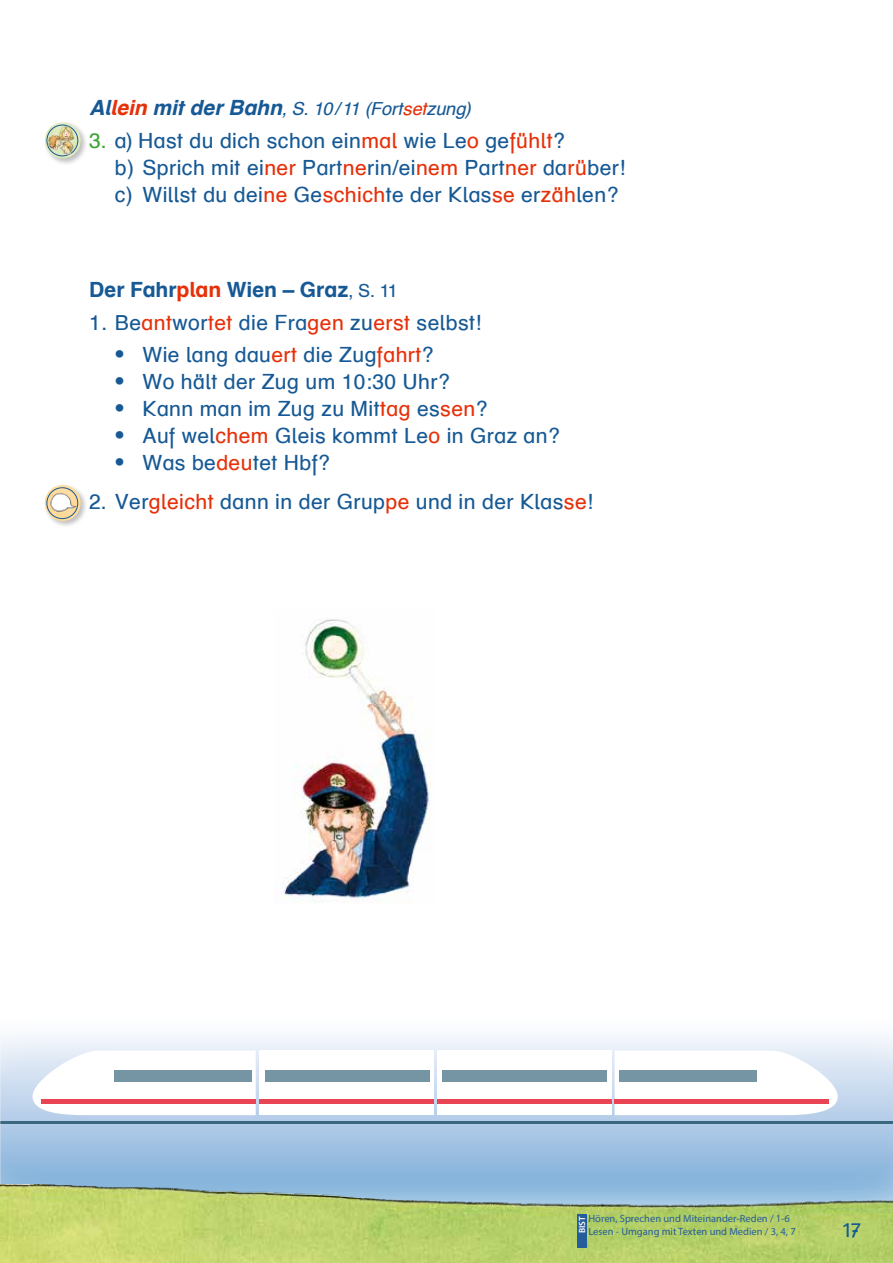
<style>
.page{position:relative;width:893px;height:1263px;background:#fff}
.page>*{position:absolute;margin:0;border:0;box-sizing:border-box;transform-origin:0 0}
.t1{font:21px/27px "Schulbuch Nord OE Roman";letter-spacing:.02em;color:#165995}
.t2{font:21px "Schulbuch Nord OE Bold";letter-spacing:-.005em;color:#165995}
.t3{font:21px "Meta Book Expert";color:#165995}
.t4{font:italic 18px "Schulbuch Nord OE Roman";color:#165995}
.t5{font:10.5px/12.6px "Myriad Pro";color:#255d9c}
.t6{font:600 9px "Myriad Pro";color:#fff}
.s1{font-family:"Schulbuch Nord OE Bold";font-size:21px}
.s2{font-family:"Schulbuch Nord OE Bold";font-size:21px;color:#e63009}
.s3{color:#e63009}
.s4{color:#3ca432}
.s5{font-family:"Schulbuch Nord OE Roman";font-size:18px}
.s6{font-family:"Schulbuch Nord OE Roman"}
</style>
<div class="page">
<img style="left:283px;top:619px;width:148px;height:284px">
<svg style="left:0;top:1036px;width:893px;height:148px;background:#acc9e5"></svg>
<div style="left:437px;top:1050px;width:174px;height:65px;background:#fff"></div>
<div style="left:259px;top:1050px;width:174px;height:65px;background:#fff"></div>
<div style="left:437px;top:1098px;width:174px;height:5px;background:#e94453"></div>
<div style="left:442px;top:1070px;width:164px;height:12px;background:#7594a4"></div>
<div style="left:259px;top:1098px;width:174px;height:5px;background:#e94453"></div>
<div style="left:266px;top:1070px;width:164px;height:12px;background:#7594a4"></div>
<svg style="left:33px;top:1050px;width:223px;height:65px"></svg>
<div style="left:41px;top:1098px;width:215px;height:5px;background:#e94453"></div>
<div style="left:115px;top:1070px;width:137px;height:12px;background:#7594a4"></div>
<svg style="left:615px;top:1050px;width:223px;height:65px"></svg>
<div style="left:619px;top:1070px;width:137px;height:12px;background:#7594a4"></div>
<div style="left:615px;top:1098px;width:214px;height:5px;background:#e94453"></div>
<hr style="left:0;top:1121px;width:893px;height:2px;background:#3a687f">
<img style="left:0;top:1184px;width:893px;height:79px">
<div style="left:43px;top:121px;width:45px;height:45px;background:#000;opacity:.25"></div>
<img style="left:45px;top:122px;width:36px;height:36px;border-radius:18px">
<div style="left:47px;top:125px;width:31px;height:31px;border:1px solid #165995;border-radius:50%"></div>
<img style="left:47px;top:126px;width:29px;height:29px">
<div style="left:44px;top:484px;width:44px;height:45px;background:#000;opacity:.25"></div>
<img style="left:45px;top:485px;width:36px;height:36px;border-radius:18px">
<img style="left:47px;top:490px;width:31px;height:25px">
<div style="left:46px;top:487px;width:32px;height:32px;border:1px solid #165995;border-radius:50%"></div>
<img style="left:0;top:1036px;width:1px;height:125px">
<div style="left:577px;top:1214px;width:10px;height:33px;background:#255d9c"></div>
<p class="t4" style="left:89px;top:97px;width:388px"><span class="s1">Al</span><span class="s2">lein</span> <span class="s1">mitderBahn</span>,S.10/11 (Fort<span class="s3">set</span>zung)</p>
<p class="t1" style="left:115px;top:127px;width:512px;text-indent:-25px"><span class="s4">3.</span> a) Hast du dich schon ein<span class="s3">mal</span> wie Le<span class="s3">o</span> ge<span class="s3">fühlt</span>?<br>b) Sprich mit ei<span class="s3">ner</span> Part<span class="s3">ne</span>rin/ei<span class="s3">nem</span> Part<span class="s3">ner</span> da<span class="s3">rü</span>ber! c) Willst du dei<span class="s3">ne</span> Ge<span class="s3">schich</span>te der Klas<span class="s3">se</span> er<span class="s3">zäh</span>len?</p>
<p class="t2" style="left:89px;top:276px;width:310px">Der Fahr<span class="s3">plan</span> Wien – Graz<span class="s5">, S. 11</span></p>
<p class="t1" style="left:89px;top:309px;width:394px">1. Be<span class="s3">ant</span>wor<span class="s3">tet</span> die Fra<span class="s3">gen</span> zu<span class="s3">erst</span> selbst!</p>
<p class="t1" style="left:115px;top:340px;width:320px">• Wie lang dau<span class="s3">ert</span> die Zug<span class="s3">fahrt</span>?</p>
<p class="t1" style="left:115px;top:367px;width:337px">• Wo hält der Zug um 10:30 Uhr?</p>
<p class="t1" style="left:115px;top:394px;width:374px">• Kann man im Zug zu Mit<span class="s3">tag</span> es<span class="s3">sen</span>?</p>
<p class="t1" style="left:115px;top:421px;width:447px">• Auf wel<span class="s3">chem</span> Gleis kommt Le<span class="s3">o</span> in Graz an?</p>
<p class="t1" style="left:115px;top:448px;width:217px">• Was be<span class="s3">deu</span>tet Hbf?</p>
<p class="t1" style="left:89px;top:488px;width:505px">2. Ver<span class="s3">gleicht</span> dann in der Grup<span class="s3">pe</span> und in der Klas<span class="s3">se</span>!</p>
<p class="t6" style="left:576px;top:1233px;width:18px;rotate:-90deg">BIST</p>
<p class="t5" style="left:588px;top:1212px;width:209px">Hören, Sprechen und Miteinander-Reden / 1-6<br>Lesen - Umgang mit Texten und Medien / 3, 4, 7</p>
<p class="t3" style="left:843px;top:1217px;width:20px">1 7<span class="s6">-</span></p>
</div>
